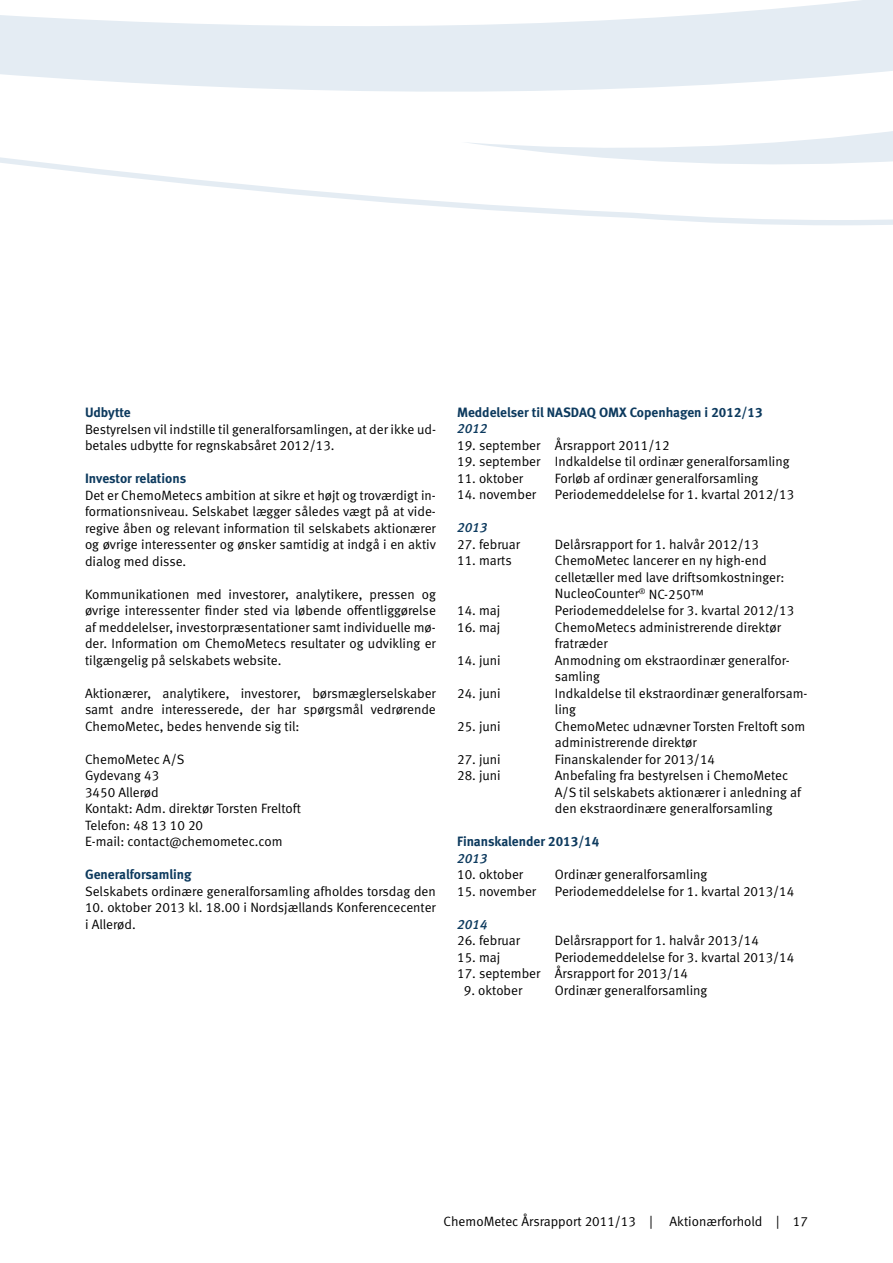
<style>
.page{position:relative;width:893px;height:1263px;background:#fff}
.page>*{position:absolute;margin:0;border:0;box-sizing:border-box;transform-origin:0 0}
.t1{font:13.5px/16.5px "Meta Normal LF";color:#000}
.t2{font:13.5px "Meta Bold LF";color:#0d3a5e}
.t3{font:italic 13.5px "Meta Medium LF";color:#0d3a5e}
</style>
<div class="page">
<svg style="left:0;top:0;width:893px;height:25px"></svg>
<svg style="left:0;top:25px;width:893px;height:200px"></svg>
<p class="t2" style="left:85px;top:404px;width:47px">Udbytte</p>
<p class="t1" style="left:85px;top:420px;width:352px">Bestyrelsen vil indstille til generalforsamlingen, at der ikke ud&shy;betales udbytte for regnskabsåret 2012/13.</p>
<p class="t2" style="left:85px;top:470px;width:103px">Investor relations</p>
<p class="t1" style="left:85px;top:486px;width:352px;text-align:justify">Det er ChemoMetecs ambition at sikre et højt og troværdigt in&shy;formationsniveau. Selskabet lægger således vægt på at vide&shy;regive åben og relevant information til selskabets aktionærer og øvrige interessenter og ønsker samtidig at indgå i en aktiv dialog med disse.</p>
<p class="t1" style="left:85px;top:585px;width:352px;text-align:justify">Kommunikationen med investorer, analytikere, pressen og øvrige interessenter finder sted via løbende offentliggørelse af meddelelser, investorpræsentationer samt individuelle mø&shy;der. Information om ChemoMetecs resultater og udvikling er tilgængelig på selskabets website.</p>
<p class="t1" style="left:85px;top:684px;width:352px;text-align:justify">Aktionærer, analytikere, investorer, børsmæglerselskaber samt andre interesserede, der har spørgsmål vedrørende ChemoMetec, bedes henvende sig til:</p>
<p class="t1" style="left:85px;top:750px;width:217px">ChemoMetec A/S<br>Gydevang 43<br>3450 Allerød<br>Kontakt: Adm. direktør Torsten Freltoft<br>Telefon: 48 13 10 20<br>E-mail: contact@chemometec.com</p>
<p class="t2" style="left:85px;top:866px;width:108px">Generalforsamling</p>
<p class="t1" style="left:85px;top:882px;width:352px">Selskabets ordinære generalforsamling afholdes torsdag den</p>
<p class="t1" style="left:85px;top:899px;width:352px">10. oktober 2013 kl. 18.00 i Nordsjællands Konferencecenter i Allerød.</p>
<p class="t2" style="left:457px;top:404px;width:307px">Meddelelser til NASDAQ OMX Copenhagen i 2012/13</p>
<p class="t3" style="left:457px;top:421px;width:32px">2012</p>
<p class="t1" style="left:457px;top:437px;width:214px">19. september Årsrapport 2011/12</p>
<p class="t1" style="left:457px;top:453px;width:334px">19. september Indkaldelse til ordinær generalforsamling</p>
<p class="t1" style="left:457px;top:470px;width:68px">11. oktober</p>
<p class="t1" style="left:555px;top:470px;width:205px">Forløb af ordinær generalforsamling</p>
<p class="t1" style="left:457px;top:486px;width:81px">14. november</p>
<p class="t1" style="left:555px;top:486px;width:241px">Periodemeddelelse for 1. kvartal 2012/13</p>
<p class="t3" style="left:457px;top:520px;width:32px">2013</p>
<p class="t1" style="left:457px;top:536px;width:65px">27. februar</p>
<p class="t1" style="left:555px;top:536px;width:206px">Delårsrapport for 1. halvår 2012/13</p>
<p class="t1" style="left:457px;top:552px;width:56px">11. marts</p>
<p class="t1" style="left:555px;top:552px;width:231px">ChemoMetec lancerer en ny high-end celletæller med lave driftsomkostninger:<br>NucleoCounter<sup>®</sup> NC-250™</p>
<p class="t1" style="left:457px;top:602px;width:45px">14. maj</p>
<p class="t1" style="left:555px;top:602px;width:241px">Periodemeddelelse for 3. kvartal 2012/13</p>
<p class="t1" style="left:457px;top:618px;width:45px">16. maj</p>
<p class="t1" style="left:555px;top:618px;width:227px">ChemoMetecs administrerende direktør fratræder</p>
<p class="t1" style="left:457px;top:651px;width:45px">14. juni</p>
<p class="t1" style="left:555px;top:651px;width:236px">Anmodning om ekstraordinær generalfor&shy;samling</p>
<p class="t1" style="left:457px;top:684px;width:45px">24. juni</p>
<p class="t1" style="left:555px;top:684px;width:254px">Indkaldelse til ekstraordinær generalforsam&shy;ling</p>
<p class="t1" style="left:457px;top:717px;width:45px">25. juni</p>
<p class="t1" style="left:555px;top:717px;width:252px">ChemoMetec udnævner Torsten Freltoft som administrerende direktør</p>
<p class="t1" style="left:457px;top:750px;width:45px">27. juni</p>
<p class="t1" style="left:555px;top:750px;width:162px">Finanskalender for 2013/14</p>
<p class="t1" style="left:457px;top:767px;width:45px">28. juni</p>
<p class="t1" style="left:555px;top:767px;width:248px">Anbefaling fra bestyrelsen i ChemoMetec<br>A/S til selskabets aktionærer i anledning af den ekstraordinære generalforsamling</p>
<p class="t2" style="left:457px;top:833px;width:144px">Finanskalender 2013/14</p>
<p class="t3" style="left:457px;top:850px;width:32px">2013</p>
<p class="t1" style="left:457px;top:866px;width:68px">10. oktober</p>
<p class="t1" style="left:555px;top:866px;width:154px">Ordinær generalforsamling</p>
<p class="t1" style="left:457px;top:882px;width:81px">15. november</p>
<p class="t1" style="left:555px;top:882px;width:241px">Periodemeddelelse for 1. kvartal 2013/14</p>
<p class="t3" style="left:457px;top:916px;width:32px">2014</p>
<p class="t1" style="left:457px;top:932px;width:65px">26. februar</p>
<p class="t1" style="left:555px;top:932px;width:206px">Delårsrapport for 1. halvår 2013/14</p>
<p class="t1" style="left:457px;top:948px;width:45px">15. maj</p>
<p class="t1" style="left:555px;top:948px;width:241px">Periodemeddelelse for 3. kvartal 2013/14</p>
<p class="t1" style="left:457px;top:965px;width:232px">17. september Årsrapport for 2013/14</p>
<p class="t1" style="left:464px;top:981px;width:60px">9. oktober</p>
<p class="t1" style="left:555px;top:981px;width:154px">Ordinær generalforsamling</p>
<p class="t1" style="left:444px;top:1212px;width:366px">ChemoMetec Årsrapport 2011/13 | Aktionærforhold | 17</p>
</div>
